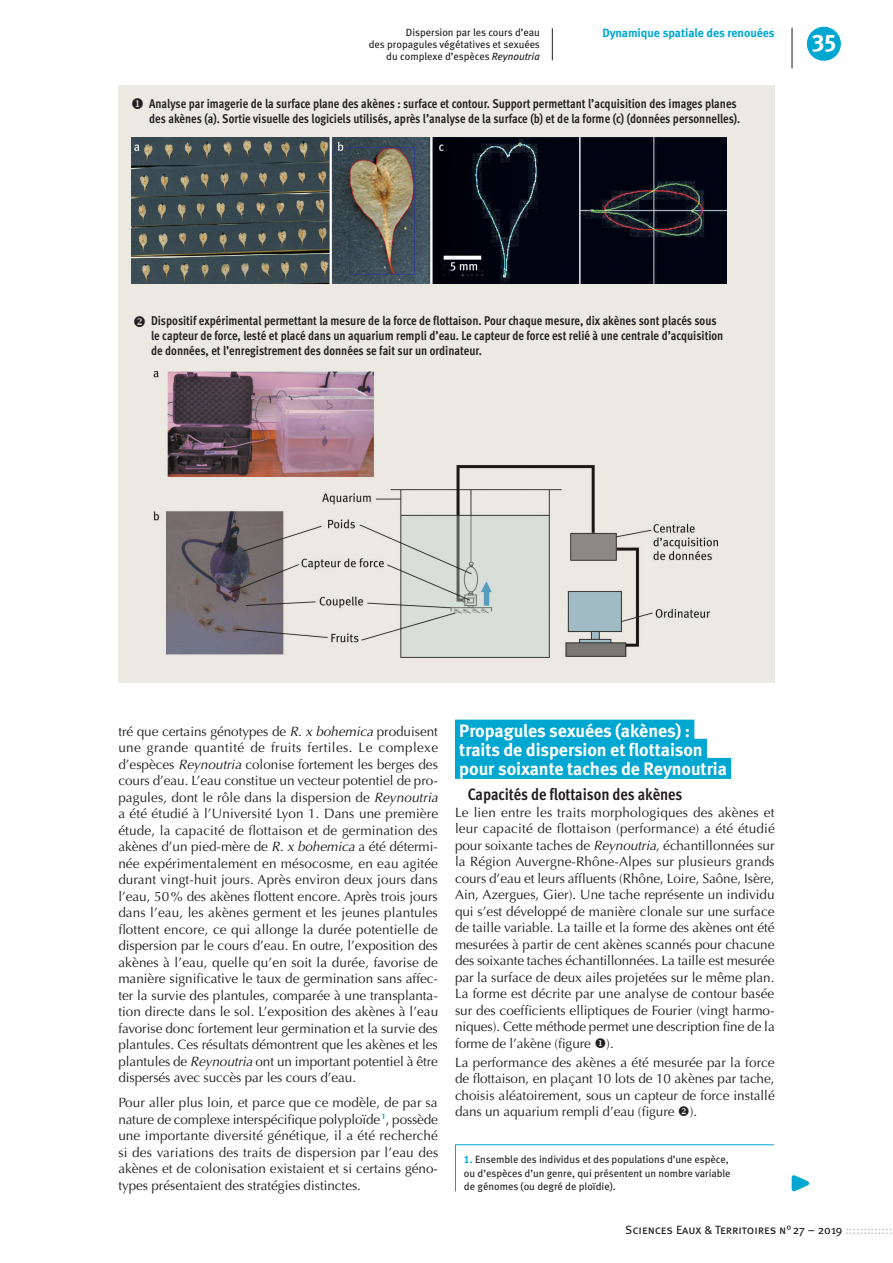
<style>
.page{position:relative;width:893px;height:1263px;background:#fff}
.page>*{position:absolute;margin:0;border:0;box-sizing:border-box;transform-origin:0 0}
.t1{font:24px "Meta Bold Caps Expert";color:#fff}
.H1_bleu{font:18px "Meta Bold LF";color:#fff}
.t2{font:700 16.5px "Meta Cond OT";color:#231f20}
.t3{font:13.5px/16.5px "Optima";letter-spacing:-.005em;color:#231f20;text-align:justify}
.titre_figure{font:700 12.75px/15px "Meta Cond OT";color:#231f20;text-align:right}
.t4{font:12px "Meta Book Caps";letter-spacing:-.005em;color:#231f20}
.t5{font:700 12px "Meta";letter-spacing:-.005em;color:#00a7d1}
.coordonnées{font:10.5px/13.5px "Meta Book LF";color:#231f20}
.roulette_article{font:10.5px/12px "Meta Book LF";letter-spacing:-.005em;color:#231f20;text-align:right}
.s1{font-style:italic}
.s2{font-family:"Meta Bold LF";color:#00a7d1}
.s3{color:#bcbdc0}
</style>
<div class="page">
<div style="left:118px;top:85px;width:657px;height:597px;background:#ece9e3"></div>
<hr style="left:552px;top:28px;width:1px;height:32px;background:#231f20">
<svg style="left:791px;top:1175px;width:19px;height:17px"></svg>
<div style="left:455px;top:720px;width:239px;height:21px;background:#00a7d1"></div>
<div style="left:455px;top:739px;width:252px;height:21px;background:#00a7d1"></div>
<div style="left:455px;top:758px;width:276px;height:21px;background:#00a7d1"></div>
<hr style="left:456px;top:1144px;width:318px;height:1px;background:#00a7d1">
<hr style="left:455px;top:1144px;width:1px;height:47px;background:#00a7d1">
<img style="left:154px;top:371px;width:563px;height:287px">
<img style="left:131px;top:137px;width:595px;height:146px">
<div style="left:807px;top:27px;width:34px;height:34px;background:#00a7d1;border-radius:50%"></div>
<hr style="left:792px;top:28px;width:1px;height:40px;background:#231f20">
<p class="roulette_article" style="left:369px;top:26px;width:173px">Dispersion par les cours d’eau<br>des propagules végétatives et sexuées du complexe d’espèces <span class="s1">Reynoutria</span></p>
<p class="t5" style="left:602px;top:26px;width:174px">Dynamique spatiale des renouées</p>
<p class="titre_figure" style="left:131px;top:96px;width:611px">◆ Analyse par imagerie de la surface plane des akènes : surface et contour. Support permettant l’acquisition des images planes des akènes (a). Sortie visuelle des logiciels utilisés, après l’analyse de la surface (b) et de la forme (c) (données personnelles).</p>
<p class="t1" style="left:812px;top:28px;width:26px">35</p>
<p class="titre_figure" style="left:151px;top:313px;width:574px;text-align:left;text-indent:-18px">❖ Dispositif expérimental permettant la mesure de la force de flottaison. Pour chaque mesure, dix akènes sont placés sous le capteur de force, lesté et placé dans un aquarium rempli d’eau. Le capteur de force est relié à une centrale d’acquisition de données, et l’enregistrement des données se fait sur un ordinateur.</p>
<p class="t3" style="left:118px;top:723px;width:321px">tré que certains génotypes de <span class="s1">R. x bohemica</span> produisent une grande quantité de fruits fertiles. Le complexe d’espèces <span class="s1">Reynoutria</span> colonise fortement les berges des cours d’eau. L’eau constitue un vecteur potentiel de pro&shy;pagules, dont le rôle dans la dispersion de <span class="s1">Reynoutria </span>a été étudié à l’Université Lyon 1. Dans une première étude, la capacité de flottaison et de germination des akènes d’un pied-mère de <span class="s1">R. x bohemica</span> a été détermi&shy;née expérimentalement en mésocosme, en eau agitée durant vingt-huit jours. Après environ deux jours dans l’eau, 50% des akènes flottent encore. Après trois jours dans l’eau, les akènes germent et les jeunes plantules flottent encore, ce qui allonge la durée potentielle de dispersion par le cours d’eau. En outre, l’exposition des akènes à l’eau, quelle qu’en soit la durée, favorise de manière significative le taux de germination sans affec&shy;ter la survie des plantules, comparée à une transplanta&shy;tion directe dans le sol. L’exposition des akènes à l’eau favorise donc fortement leur germination et la survie des plantules. Ces résultats démontrent que les akènes et les plantules de <span class="s1">Reynoutria</span> ont un important potentiel à être dispersés avec succès par les cours d’eau.</p>
<p class="t3" style="left:118px;top:1095px;width:321px">Pour aller plus loin, et parce que ce modèle, de par sa nature de complexe interspécifique polyploïde <sup>1</sup>, possède une importante diversité génétique, il a été recherché si des variations des traits de dispersion par l’eau des akènes et de colonisation existaient et si certains géno&shy;types présentaient des stratégies distinctes.</p>
<p class="H1_bleu" style="left:459px;top:720px;width:232px">Propagules sexuées (akènes) :</p>
<p class="H1_bleu" style="left:459px;top:739px;width:245px">traits de dispersion et flottaison</p>
<p class="H1_bleu" style="left:459px;top:758px;width:269px">pour soixante taches de Reynoutria</p>
<h2 class="t2" style="left:468px;top:784px;width:216px">Capacités de flottaison des akènes</h2>
<p class="t3" style="left:455px;top:804px;width:321px">Le lien entre les traits morphologiques des akènes et leur capacité de flottaison (performance) a été étudié pour soixante taches de <span class="s1">Reynoutria</span>, échantillonnées sur la Région Auvergne-Rhône-Alpes sur plusieurs grands cours d’eau et leurs affluents (Rhône, Loire, Saône, Isère, Ain, Azergues, Gier). Une tache représente un individu qui s’est développé de manière clonale sur une surface de taille variable. La taille et la forme des akènes ont été mesurées à partir de cent akènes scannés pour chacune des soixante taches échantillonnées. La taille est mesurée par la surface de deux ailes projetées sur le même plan.<br>La forme est décrite par une analyse de contour basée sur des coefficients elliptiques de Fourier (vingt harmo&shy;niques). Cette méthode permet une description fine de la forme de l’akène (figure ◆).</p>
<p class="t3" style="left:455px;top:1054px;width:321px">La performance des akènes a été mesurée par la force de flottaison, en plaçant 10 lots de 10 akènes par tache, choisis aléatoirement, sous un capteur de force installé dans un aquarium rempli d’eau (figure ❖).</p>
<p class="coordonnées" style="left:464px;top:1153px;width:268px"><span class="s2">1.</span> Ensemble des individus et des populations d’une espèce, ou d’espèces d’un genre, qui présentent un nombre variable de génomes (ou degré de ploïdie).</p>
<p class="t4" style="left:625px;top:1223px;width:269px">Sciences Eaux &amp; Territoires n°27 – 2019 <span class="s3">:::::::::::::</span></p>
</div>
